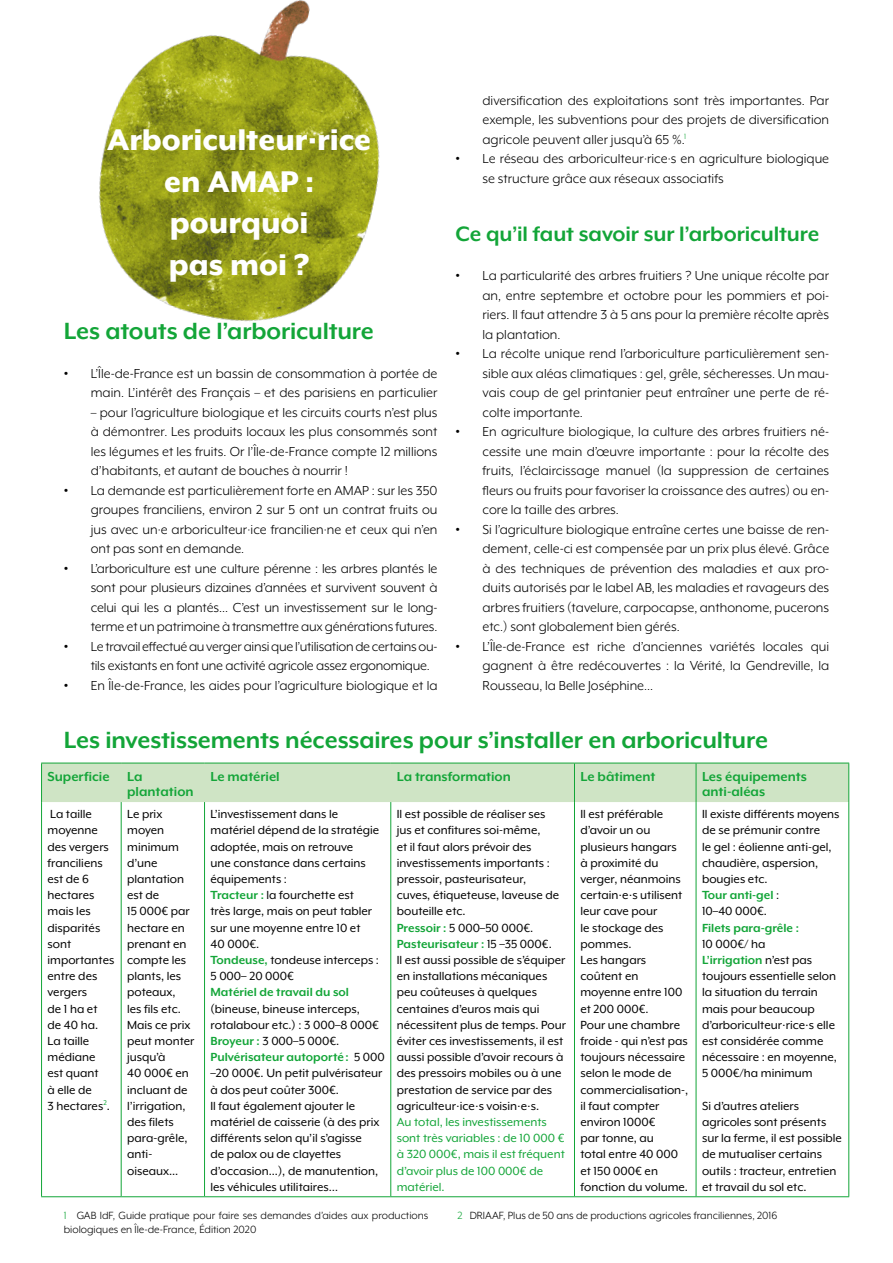
<style>
.page{position:relative;width:893px;height:1263px;background:#fff}
.page>*{position:absolute;margin:0;border:0;box-sizing:border-box;transform-origin:0 0}
.t1{font:800 34.5px/41.4px "Mr Eaves XL Mod OT";color:#fff;text-align:center}
.t2{font:700 27px "Mr Eaves XL Mod OT";letter-spacing:-.005em;color:#13a538}
.t3{font:700 24px "Mr Eaves XL Mod OT";letter-spacing:-.005em;color:#13a538}
.t4{font:15px/19.5px "Mr Eaves XL Mod OT";color:#000;text-align:justify}
.t5{font:700 15px/15px "Mr Eaves XL Mod OT";color:#13a538}
.t6{font:13.5px/16.2px "Mr Eaves XL Mod OT";color:#000}
.t7{font:13.5px/16.2px "Mr Eaves XL Mod OT";color:#13a538}
.t8{font:700 13.5px "Mr Eaves XL Mod OT";color:#13a538}
.t9{font:12px/14.4px "Mr Eaves XL Mod OT";color:#000}
.s1{font-weight:700;font-size:16.5px}
.s2{font-weight:700;color:#13a538}
.s3{color:#13a538}
</style>
<div class="page">
<img style="left:99px;top:0;width:281px;height:322px">
<div style="left:42px;top:764px;width:806px;height:38px;background:#cfe4c5"></div>
<hr style="left:121px;top:802px;width:1px;height:394px;background:#13a538">
<hr style="left:204px;top:802px;width:1px;height:394px;background:#13a538">
<hr style="left:41px;top:763px;width:80px;height:1px;background:#13a538">
<hr style="left:41px;top:763px;width:1px;height:39px;background:#13a538">
<hr style="left:121px;top:763px;width:84px;height:1px;background:#13a538">
<hr style="left:205px;top:763px;width:186px;height:1px;background:#13a538">
<hr style="left:41px;top:802px;width:1px;height:394px;background:#13a538">
<hr style="left:41px;top:1196px;width:80px;height:1px;background:#13a538">
<hr style="left:121px;top:1196px;width:84px;height:1px;background:#13a538">
<hr style="left:205px;top:1196px;width:186px;height:1px;background:#13a538">
<hr style="left:391px;top:763px;width:183px;height:1px;background:#13a538">
<hr style="left:574px;top:763px;width:122px;height:1px;background:#13a538">
<hr style="left:574px;top:763px;width:1px;height:39px;background:#13a538">
<hr style="left:696px;top:763px;width:153px;height:1px;background:#13a538">
<hr style="left:696px;top:763px;width:1px;height:39px;background:#13a538">
<hr style="left:848px;top:763px;width:1px;height:39px;background:#13a538">
<hr style="left:390px;top:802px;width:1px;height:394px;background:#13a538">
<hr style="left:574px;top:802px;width:1px;height:394px;background:#13a538">
<hr style="left:696px;top:802px;width:1px;height:394px;background:#13a538">
<hr style="left:848px;top:802px;width:1px;height:394px;background:#13a538">
<hr style="left:391px;top:1196px;width:183px;height:1px;background:#13a538">
<hr style="left:574px;top:1196px;width:122px;height:1px;background:#13a538">
<hr style="left:696px;top:1196px;width:153px;height:1px;background:#13a538">
<p class="t4" style="left:482px;top:90px;width:348px">diversification des exploitations sont très importantes. Par exemple, les subventions pour des projets de diversification agricole peuvent aller jusqu’à 65 %.<sup>1</sup></p>
<p class="t4" style="left:482px;top:149px;width:348px;text-indent:-27px"><span class="s1">•</span> Le réseau des arboriculteur·rice·s en agriculture biologique se structure grâce aux réseaux associatifs</p>
<h1 class="t1" style="left:107px;top:119px;width:265px">Arboriculteur·rice en AMAP : pourquoi<br>pas moi ?</h1>
<h3 class="t3" style="left:455px;top:222px;width:365px">Ce qu’il faut savoir sur l’arboriculture</h3>
<p class="t4" style="left:482px;top:266px;width:348px;text-indent:-27px"><span class="s1">•</span> La particularité des arbres fruitiers ? Une unique récolte par an, entre septembre et octobre pour les pommiers et poi&shy;riers. Il faut attendre 3 à 5 ans pour la première récolte après la plantation.</p>
<p class="t4" style="left:482px;top:344px;width:348px;text-indent:-27px"><span class="s1">•</span> La récolte unique rend l’arboriculture particulièrement sen&shy;sible aux aléas climatiques : gel, grêle, sécheresses. Un mau&shy;vais coup de gel printanier peut entraîner une perte de ré&shy;colte importante.</p>
<p class="t4" style="left:482px;top:422px;width:348px;text-indent:-27px"><span class="s1">•</span> En agriculture biologique, la culture des arbres fruitiers né&shy;cessite une main d’œuvre importante : pour la récolte des fruits, l’éclaircissage manuel (la suppression de certaines fleurs ou fruits pour favoriser la croissance des autres) ou en&shy;core la taille des arbres.</p>
<p class="t4" style="left:482px;top:519px;width:348px;text-indent:-27px"><span class="s1">•</span> Si l’agriculture biologique entraîne certes une baisse de ren&shy;dement, celle-ci est compensée par un prix plus élevé. Grâce à des techniques de prévention des maladies et aux pro&shy;duits autorisés par le label AB, les maladies et ravageurs des arbres fruitiers (tavelure, carpocapse, anthonome, pucerons etc.) sont globalement bien gérés.</p>
<p class="t4" style="left:482px;top:636px;width:348px;text-indent:-27px"><span class="s1">•</span> L’Île-de-France est riche d’anciennes variétés locales qui gagnent à être redécouvertes : la Vérité, la Gendreville, la Rousseau, la Belle Joséphine...</p>
<h2 class="t2" style="left:64px;top:726px;width:706px">Les investissements nécessaires pour s’installer en arboriculture</h2>
<h2 class="t2" style="left:64px;top:317px;width:312px">Les atouts de l’arboriculture</h2>
<p class="t4" style="left:64px;top:363px;width:375px;text-align:right"><span class="s1">•</span> L’Île-de-France est un bassin de consommation à portée de main. L’intérêt des Français – et des parisiens en particulier</p>
<p class="t4" style="left:91px;top:402px;width:348px">– pour l’agriculture biologique et les circuits courts n’est plus à démontrer. Les produits locaux les plus consommés sont les légumes et les fruits. Or l’Île-de-France compte 12 millions d’habitants, et autant de bouches à nourrir !</p>
<p class="t4" style="left:91px;top:480px;width:348px;text-indent:-27px"><span class="s1">•</span> La demande est particulièrement forte en AMAP : sur les 350 groupes franciliens, environ 2 sur 5 ont un contrat fruits ou jus avec un·e arboriculteur·ice francilien·ne et ceux qui n’en ont pas sont en demande.</p>
<p class="t4" style="left:91px;top:558px;width:348px;text-indent:-27px"><span class="s1">•</span> L’arboriculture est une culture pérenne : les arbres plantés le sont pour plusieurs dizaines d’années et survivent souvent à celui qui les a plantés… C’est un investissement sur le long&shy;terme et un patrimoine à transmettre aux générations futures.</p>
<p class="t4" style="left:91px;top:636px;width:348px;text-indent:-27px"><span class="s1">•</span> Le travail effectué au verger ainsi que l’utilisation de certains ou&shy;tils existants en font une activité agricole assez ergonomique.</p>
<p class="t4" style="left:64px;top:675px;width:375px"><span class="s1">•</span> En Île-de-France, les aides pour l’agriculture biologique et la</p>
<p class="t5" style="left:127px;top:769px;width:68px;text-indent:-80px">Superficie La plantation</p>
<p class="t5" style="left:211px;top:769px;width:71px">Le matériel</p>
<p class="t5" style="left:397px;top:769px;width:116px">La transformation</p>
<p class="t5" style="left:580px;top:769px;width:76px">Le bâtiment</p>
<p class="t5" style="left:702px;top:769px;width:106px">Les équipements anti-aléas</p>
<p class="t6" style="left:48px;top:806px;width:68px">La taille moyenne des vergers franciliens est de 6 hectares mais les disparités sont importantes entre des vergers<br>de 1 ha et de 40 ha.<br>La taille médiane est quant<br>à elle de<br>3 hectares<sup>2</sup>.</p>
<p class="t6" style="left:127px;top:806px;width:69px">Le prix moyen minimum d’une plantation est de<br>15 000€ par hectare en prenant en compte les plants, les poteaux,<br>les fils etc.<br>Mais ce prix peut monter jusqu’à<br>40 000€ en incluant de l’irrigation, des filets para-grêle, anti&shy;oiseaux...</p>
<p class="t6" style="left:211px;top:806px;width:170px">L’investissement dans le matériel dépend de la stratégie adoptée, mais on retrouve<br>une constance dans certains équipements :<br><span class="s2">Tracteur :</span> la fourchette est<br>très large, mais on peut tabler sur une moyenne entre 10 et<br>40 000€.<br><span class="s2">Tondeuse,</span> tondeuse interceps :<br>5 000– 20 000€</p>
<p class="t6" style="left:397px;top:806px;width:171px">Il est possible de réaliser ses<br>jus et confitures soi-même,<br>et il faut alors prévoir des investissements importants : pressoir, pasteurisateur,<br>cuves, étiqueteuse, laveuse de bouteille etc.<br><span class="s2">Pressoir :</span> 5 000–50 000€.<br><span class="s2">Pasteurisateur :</span> 15 –35 000€.<br>Il est aussi possible de s’équiper en installations mécaniques peu coûteuses à quelques centaines d’euros mais qui nécessitent plus de temps. Pour éviter ces investissements, il est aussi possible d’avoir recours à des pressoirs mobiles ou à une prestation de service par des agriculteur·ice·s voisin·e·s.</p>
<p class="t7" style="left:397px;top:1114px;width:170px">Au total, les investissements sont très variables : de 10 000 € à 320 000€, mais il est fréquent d’avoir plus de 100 000€ de matériel.</p>
<p class="t6" style="left:580px;top:806px;width:109px">Il est préférable d’avoir un ou plusieurs hangars<br>à proximité du verger, néanmoins certain·e·s utilisent leur cave pour<br>le stockage des pommes.<br>Les hangars coûtent en moyenne entre 100 et 200 000€.<br>Pour une chambre froide - qui n’est pas toujours nécessaire selon le mode de commercialisation-, il faut compter environ 1000€<br>par tonne, au<br>total entre 40 000 et 150 000€ en fonction du volume.</p>
<p class="t6" style="left:702px;top:806px;width:139px">Il existe différents moyens de se prémunir contre<br>le gel : éolienne anti-gel, chaudière, aspersion, bougies etc.<br><span class="s2">Tour anti-gel</span> :<br>10–40 000€.</p>
<p class="t8" style="left:702px;top:921px;width:98px">Filets para-grêle :</p>
<p class="t6" style="left:702px;top:935px;width:137px">10 000€/ ha<br><span class="s2">L’irrigation</span> n’est pas toujours essentielle selon la situation du terrain mais pour beaucoup d’arboriculteur·rice·s elle est considérée comme nécessaire : en moyenne,<br>5 000€/ha minimum</p>
<p class="t6" style="left:702px;top:1097px;width:141px">Si d’autres ateliers agricoles sont présents sur la ferme, il est possible de mutualiser certains outils : tracteur, entretien et travail du sol etc.</p>
<p class="t8" style="left:211px;top:985px;width:140px">Matériel de travail du sol</p>
<p class="t6" style="left:211px;top:1000px;width:176px">(bineuse, bineuse interceps, rotalabour etc.) : 3 000–8 000€<br><span class="s2">Broyeur :</span> 3 000–5 000€.<br><span class="s2">Pulvérisateur autoporté :</span> 5 000 –20 000€. Un petit pulvérisateur à dos peut coûter 300€.<br>Il faut également ajouter le matériel de caisserie (à des prix différents selon qu’il s’agisse<br>de palox ou de clayettes d’occasion...), de manutention, les véhicules utilitaires…</p>
<p class="t9" style="left:64px;top:1208px;width:366px"><span class="s3">1</span> GAB IdF, Guide pratique pour faire ses demandes d’aides aux productions biologiques en Île-de-France, Édition 2020</p>
<p class="t9" style="left:458px;top:1208px;width:321px"><span class="s3">2</span> DRIAAF, Plus de 50 ans de productions agricoles franciliennes, 2016</p>
</div>
